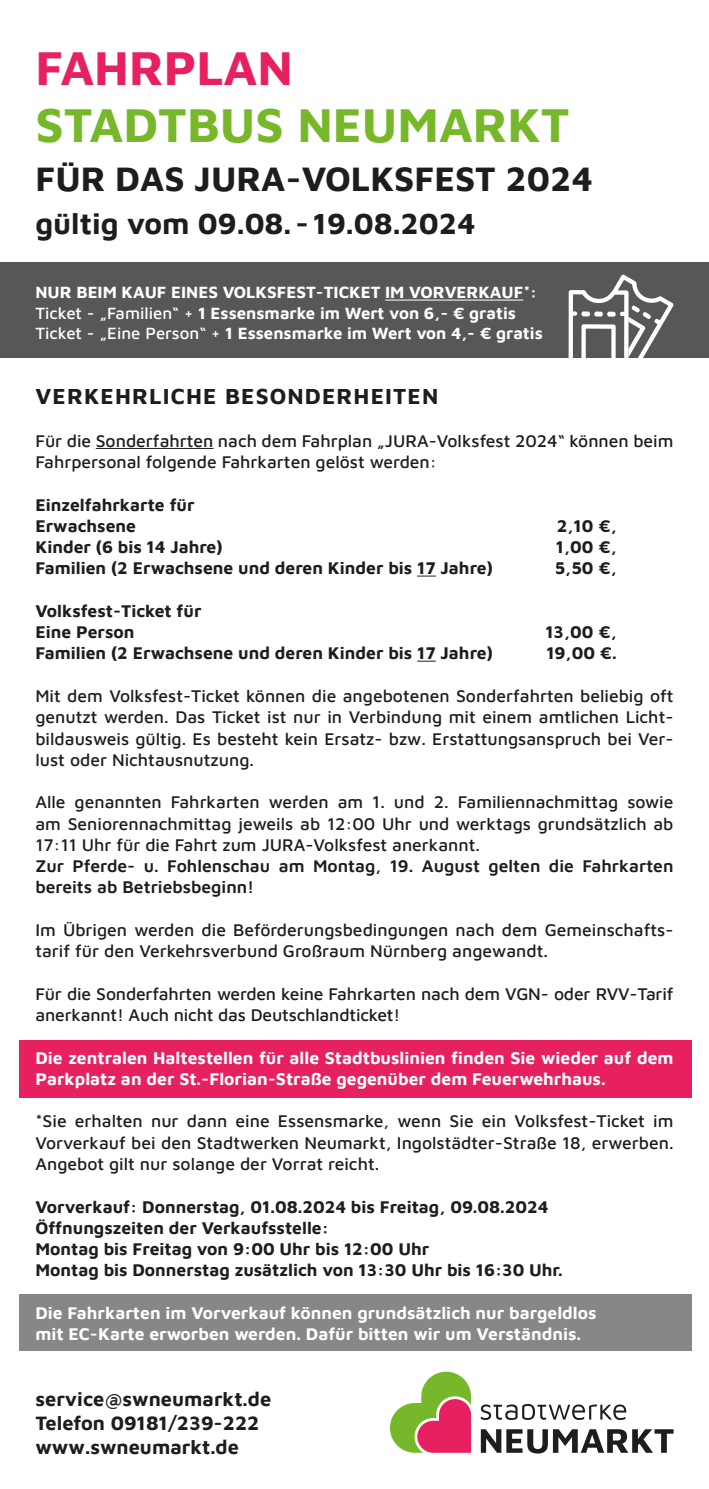
<style>
.page{position:relative;width:709px;height:1489px;background:#fff}
.page>*{position:absolute;margin:0;border:0;box-sizing:border-box;transform-origin:0 0}
.t1{font:700 49px "Maven Pro";color:#76b82a}
.t2{font:700 49px "Maven Pro";color:#e7215f}
.t3{font:700 35px "Maven Pro";color:#1d1d1b}
.t4{font:700 30px "Maven Pro";color:#1d1d1b}
.t5{font:700 22.5px "Maven Pro";letter-spacing:.05em;color:#1d1d1b}
.t6{font:700 20px/24px "Maven Pro";color:#1d1d1b}
.t7{font:500 17.5px/21.2px "Maven Pro";color:#1d1d1b}
.t8{font:700 17.5px/21.2px "Maven Pro";color:#1d1d1b}
.t9{font:700 17.5px/21.2px "Maven Pro";color:#fff}
.t10{font:600 17.5px/21.2px "Maven Pro";color:#1d1d1b}
.t11{font:700 16.75px/20.2px "Maven Pro";color:#fff}
.s1{font-weight:500}
</style>
<div class="page">
<div style="left:19px;top:1293px;width:672px;height:57px;background:#878787"></div>
<div style="left:19px;top:1040px;width:672px;height:57px;background:#e7215f"></div>
<hr style="left:96px;top:448px;width:117px;height:1px;background:#1d1d1b">
<svg style="left:417px;top:575px;width:19px;height:1px"></svg>
<svg style="left:417px;top:660px;width:19px;height:1px"></svg>
<div style="left:0;top:262px;width:709px;height:95px;background:#575756"></div>
<hr style="left:385px;top:299px;width:138px;height:1px;background:#fff">
<svg style="left:568px;top:274px;width:105px;height:84px"></svg>
<svg style="left:481px;top:1429px;width:192px;height:24px"></svg>
<svg style="left:481px;top:1403px;width:145px;height:16px"></svg>
<svg style="left:390px;top:1371px;width:81px;height:81px"></svg>
<h1 class="t2" style="left:35px;top:33px;width:259px">FAHRPLAN</h1>
<h1 class="t1" style="left:35px;top:90px;width:536px">STADTBUS NEUMARKT</h1>
<h2 class="t3" style="left:35px;top:154px;width:559px">FÜR DAS JURA-VOLKSFEST 2024</h2>
<h3 class="t4" style="left:35px;top:202px;width:441px">gültig vom 09.08. - 19.08.2024</h3>
<p class="t11" style="left:35px;top:281px;width:509px">NUR BEIM KAUF EINES VOLKSFEST-TICKET IM VORVERKAUF*:<br><span class="s1">Ticket - „Familien“ +</span> 1 Essensmarke im Wert von 6,- € gratis<br><span class="s1">Ticket - „Eine Person“ +</span> 1 Essensmarke im Wert von 4,- € gratis</p>
<p class="t5" style="left:35px;top:380px;width:404px">VERKEHRLICHE BESONDERHEITEN</p>
<p class="t7" style="left:35px;top:429px;width:639px">Für die Sonderfahrten nach dem Fahrplan „JURA-Volksfest 2024“ können beim<br>Fahrpersonal folgende Fahrkarten gelöst werden:</p>
<p class="t8" style="left:35px;top:492px;width:161px">Einzelfahrkarte für<br>Erwachsene</p>
<p class="t8" style="left:557px;top:514px;width:61px">2,10 €,</p>
<p class="t8" style="left:35px;top:535px;width:189px">Kinder (6 bis 14 Jahre)</p>
<p class="t8" style="left:556px;top:535px;width:62px">1,00 €,</p>
<p class="t8" style="left:35px;top:556px;width:459px">Familien (2 Erwachsene und deren Kinder bis 17 Jahre)</p>
<p class="t8" style="left:555px;top:556px;width:64px">5,50 €,</p>
<p class="t8" style="left:35px;top:599px;width:167px">Volksfest-Ticket für<br>Eine Person</p>
<p class="t8" style="left:545px;top:620px;width:73px">13,00 €,</p>
<p class="t8" style="left:35px;top:641px;width:459px">Familien (2 Erwachsene und deren Kinder bis 17 Jahre)</p>
<p class="t8" style="left:546px;top:641px;width:72px">19,00 €.</p>
<p class="t7" style="left:35px;top:684px;width:639px;text-align:justify">Mit dem Volksfest-Ticket können die angebotenen Sonderfahrten beliebig oft genutzt werden. Das Ticket ist nur in Verbindung mit einem amtlichen Licht&shy;bildausweis gültig. Es besteht kein Ersatz- bzw. Erstattungsanspruch bei Ver&shy;lust oder Nichtausnutzung.</p>
<p class="t7" style="left:35px;top:790px;width:639px;text-align:justify">Alle genannten Fahrkarten werden am 1. und 2. Familiennachmittag sowie am Seniorennachmittag jeweils ab 12:00 Uhr und werktags grundsätzlich ab 17:11 Uhr für die Fahrt zum JURA-Volksfest anerkannt.</p>
<p class="t10" style="left:35px;top:854px;width:639px">Zur Pferde- u. Fohlenschau am Montag, 19. August gelten die Fahrkarten bereits ab Betriebsbeginn!</p>
<p class="t7" style="left:35px;top:918px;width:639px">Im Übrigen werden die Beförderungsbedingungen nach dem Gemeinschafts&shy;tarif für den Verkehrsverbund Großraum Nürnberg angewandt.</p>
<p class="t7" style="left:35px;top:981px;width:639px">Für die Sonderfahrten werden keine Fahrkarten nach dem VGN- oder RVV-Tarif anerkannt! Auch nicht das Deutschlandticket!</p>
<p class="t9" style="left:35px;top:1045px;width:639px">Die zentralen Haltestellen für alle Stadtbuslinien finden Sie wieder auf dem<br>Parkplatz an der St.-Florian-Straße gegenüber dem Feuerwehrhaus.</p>
<p class="t7" style="left:35px;top:1109px;width:639px;text-align:justify">*Sie erhalten nur dann eine Essensmarke, wenn Sie ein Volksfest-Ticket im Vorverkauf bei den Stadtwerken Neumarkt, Ingolstädter-Straße 18, erwerben.<br>Angebot gilt nur solange der Vorrat reicht.</p>
<p class="t8" style="left:35px;top:1194px;width:529px">Vorverkauf: Donnerstag, 01.08.2024 bis Freitag, 09.08.2024<br>Öffnungszeiten der Verkaufsstelle:<br>Montag bis Freitag von 9:00 Uhr bis 12:00 Uhr<br>Montag bis Donnerstag zusätzlich von 13:30 Uhr bis 16:30 Uhr.</p>
<p class="t9" style="left:35px;top:1300px;width:562px">Die Fahrkarten im Vorverkauf können grundsätzlich nur bargeldlos mit EC-Karte erworben werden. Dafür bitten wir um Verständnis.</p>
<p class="t6" style="left:35px;top:1384px;width:237px">service@swneumarkt.de<br>Telefon 09181/239-222 www.swneumarkt.de</p>
</div>
